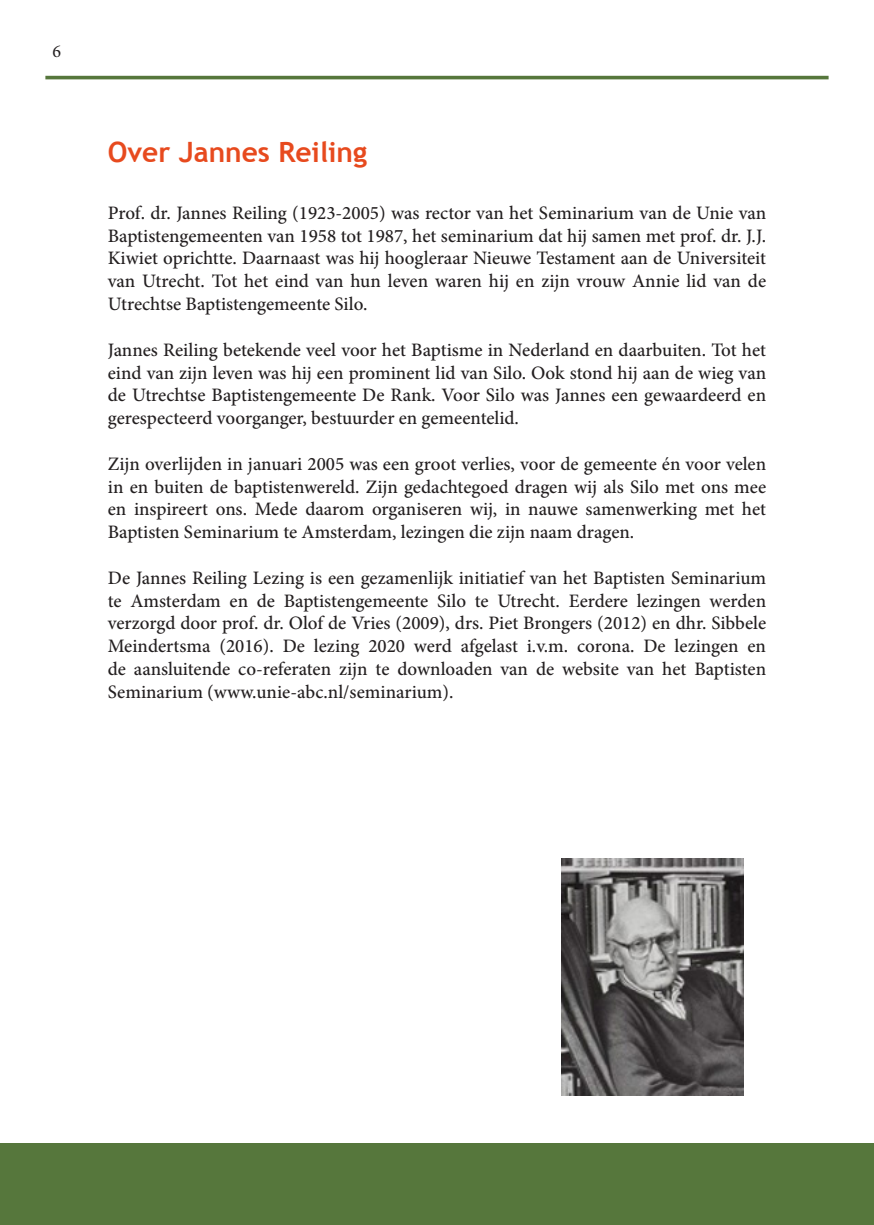
<style>
.page{position:relative;width:874px;height:1225px;background:#fff}
.page>*{position:absolute;margin:0;border:0;box-sizing:border-box;transform-origin:0 0}
.Kop{font:700 28px "Trebuchet MS";color:#e74a1e}
.Silo_Huisstijl_brood{font:500 19px/22.8px "Minion Pro";color:#231f20;text-align:justify}
.t1{font:18px "Minion Pro";color:#231f20}
</style>
<div class="page">
<div style="left:0;top:1143px;width:873px;height:82px;background:#56773c"></div>
<hr style="left:45px;top:76px;width:783px;height:3px;background:#56773c">
<img style="left:561px;top:858px;width:182px;height:237px">
<p class="t1" style="left:52px;top:40px;width:10px">6</p>
<p class="Kop" style="left:108px;top:135px;width:261px">Over Jannes Reiling</p>
<p class="Silo_Huisstijl_brood" style="left:108px;top:201px;width:659px">Prof. dr. Jannes Reiling (1923-2005) was rector van het Seminarium van de Unie van Baptistengemeenten van 1958 tot 1987, het seminarium dat hij samen met prof. dr. J.J.<br>Kiwiet oprichtte. Daarnaast was hij hoogleraar Nieuwe Testament aan de Universiteit van Utrecht. Tot het eind van hun leven waren hij en zijn vrouw Annie lid van de Utrechtse Baptistengemeente Silo.</p>
<p class="Silo_Huisstijl_brood" style="left:108px;top:338px;width:659px">Jannes Reiling betekende veel voor het Baptisme in Nederland en daarbuiten. Tot het eind van zijn leven was hij een prominent lid van Silo. Ook stond hij aan de wieg van de Utrechtse Baptistengemeente De Rank. Voor Silo was Jannes een gewaardeerd en gerespecteerd voorganger, bestuurder en gemeentelid.</p>
<p class="Silo_Huisstijl_brood" style="left:108px;top:452px;width:659px">Zijn overlijden in januari 2005 was een groot verlies, voor de gemeente én voor velen in en buiten de baptistenwereld. Zijn gedachtegoed dragen wij als Silo met ons mee en inspireert ons. Mede daarom organiseren wij, in nauwe samenwerking met het Baptisten Seminarium te Amsterdam, lezingen die zijn naam dragen.</p>
<p class="Silo_Huisstijl_brood" style="left:108px;top:566px;width:659px">De Jannes Reiling Lezing is een gezamenlijk initiatief van het Baptisten Seminarium te Amsterdam en de Baptistengemeente Silo te Utrecht. Eerdere lezingen werden verzorgd door prof. dr. Olof de Vries (2009), drs. Piet Brongers (2012) en dhr. Sibbele Meindertsma (2016). De lezing 2020 werd afgelast i.v.m. corona. De lezingen en de aansluitende co-referaten zijn te downloaden van de website van het Baptisten Seminarium (www.unie-abc.nl/seminarium).</p>
</div>
